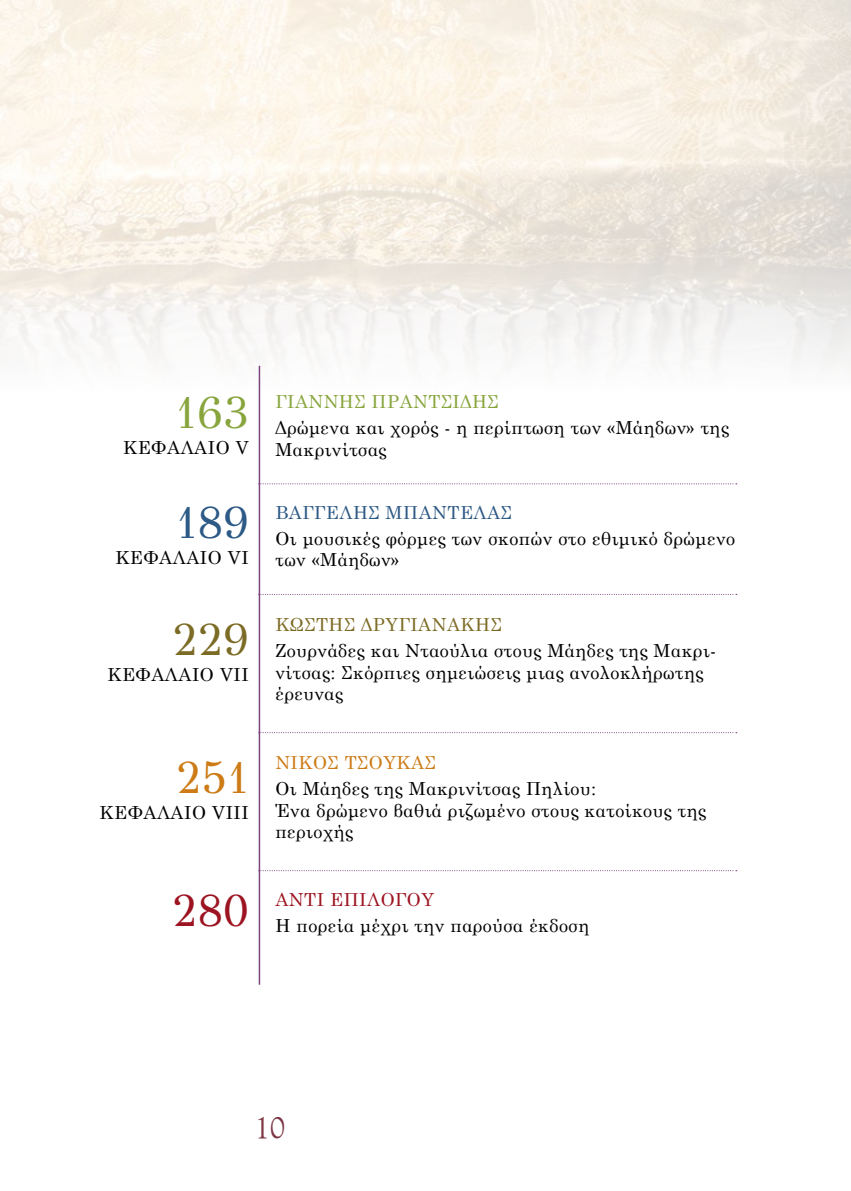
<style>
.page{position:relative;width:851px;height:1191px;background:#fff}
.page>*{position:absolute;margin:0;border:0;box-sizing:border-box;transform-origin:0 0}
.t1{font:45px "GFS Didot";color:#88a53d}
.t2{font:45px "GFS Didot";color:#2c5985}
.t3{font:45px "GFS Didot";color:#7c6b25}
.t4{font:45px "GFS Didot";color:#cc7b16}
.t5{font:45px "GFS Didot";color:#9c1421}
.t6{font:30px "CF Old Style";color:#7c3644}
.t7{font:18px/21.6px "Century Schoolbook";letter-spacing:.03em;color:#000}
.t8{font:18px "Century Schoolbook";letter-spacing:.03em;color:#88a53d}
.t9{font:18px "Century Schoolbook";letter-spacing:.03em;color:#2c5985}
.t10{font:18px "Century Schoolbook";letter-spacing:.03em;color:#7c6b25}
.t11{font:18px "Century Schoolbook";letter-spacing:.03em;color:#cc7b16}
.t12{font:18px "Century Schoolbook";letter-spacing:.03em;color:#9c1421}
</style>
<div class="page">
<hr style="left:259px;top:366px;width:1px;height:618px;background:#7d4280">
<svg style="left:260px;top:483px;width:476px;height:1px"></svg>
<svg style="left:260px;top:594px;width:476px;height:1px"></svg>
<svg style="left:260px;top:732px;width:476px;height:1px"></svg>
<svg style="left:260px;top:870px;width:476px;height:1px"></svg>
<h1 class="t1" style="left:175px;top:376px;width:75px">163</h1>
<p class="t7" style="left:123px;top:434px;width:127px">ΚΕΦΑΛΑΙΟ V</p>
<h1 class="t2" style="left:176px;top:486px;width:74px">189</h1>
<p class="t7" style="left:115px;top:545px;width:135px">ΚΕΦΑΛΑΙΟ VΙ</p>
<h1 class="t3" style="left:172px;top:603px;width:78px">229</h1>
<p class="t7" style="left:107px;top:662px;width:143px">ΚΕΦΑΛΑΙΟ VΙΙ</p>
<h1 class="t4" style="left:176px;top:741px;width:74px">251</h1>
<p class="t7" style="left:100px;top:800px;width:151px">ΚΕΦΑΛΑΙΟ VIII</p>
<h1 class="t5" style="left:172px;top:874px;width:78px">280</h1>
<p class="t8" style="left:275px;top:386px;width:225px">ΓΙΑΝΝΗΣ ΠΡΑΝΤΣΙΔΗΣ</p>
<p class="t7" style="left:275px;top:415px;width:455px">Δρώμενα και χορός - η περίπτωση των «Μάηδων» της<br>Μακρινίτσας</p>
<p class="t9" style="left:275px;top:497px;width:238px">ΒΑΓΓΕΛΗΣ ΜΠΑΝΤΕΛΑΣ</p>
<p class="t7" style="left:275px;top:525px;width:461px">Οι μουσικές φόρμες των σκοπών στο εθιμικό δρώμενο των «Μάηδων»</p>
<p class="t10" style="left:275px;top:609px;width:228px">ΚΩΣΤΗΣ ΔΡΥΓΙΑΝΑΚΗΣ</p>
<p class="t7" style="left:275px;top:638px;width:442px">Ζουρνάδες και Νταούλια στους Μάηδες της Μακρι&shy;νίτσας: Σκόρπιες σημειώσεις μιας ανολοκλήρωτης έρευνας</p>
<p class="t11" style="left:275px;top:747px;width:162px">ΝΙΚΟΣ ΤΣΟΥΚΑΣ</p>
<p class="t7" style="left:275px;top:776px;width:432px">Οι Μάηδες της Μακρινίτσας Πηλίου:<br>Ένα δρώμενο βαθιά ριζωμένο στους κατοίκους της περιοχής</p>
<p class="t12" style="left:275px;top:884px;width:160px">ΑΝΤΙ ΕΠΙΛΟΓΟΥ</p>
<p class="t7" style="left:275px;top:913px;width:315px">Η πορεία μέχρι την παρούσα έκδοση</p>
<h2 class="t6" style="left:255px;top:1106px;width:31px">10</h2>
</div>
